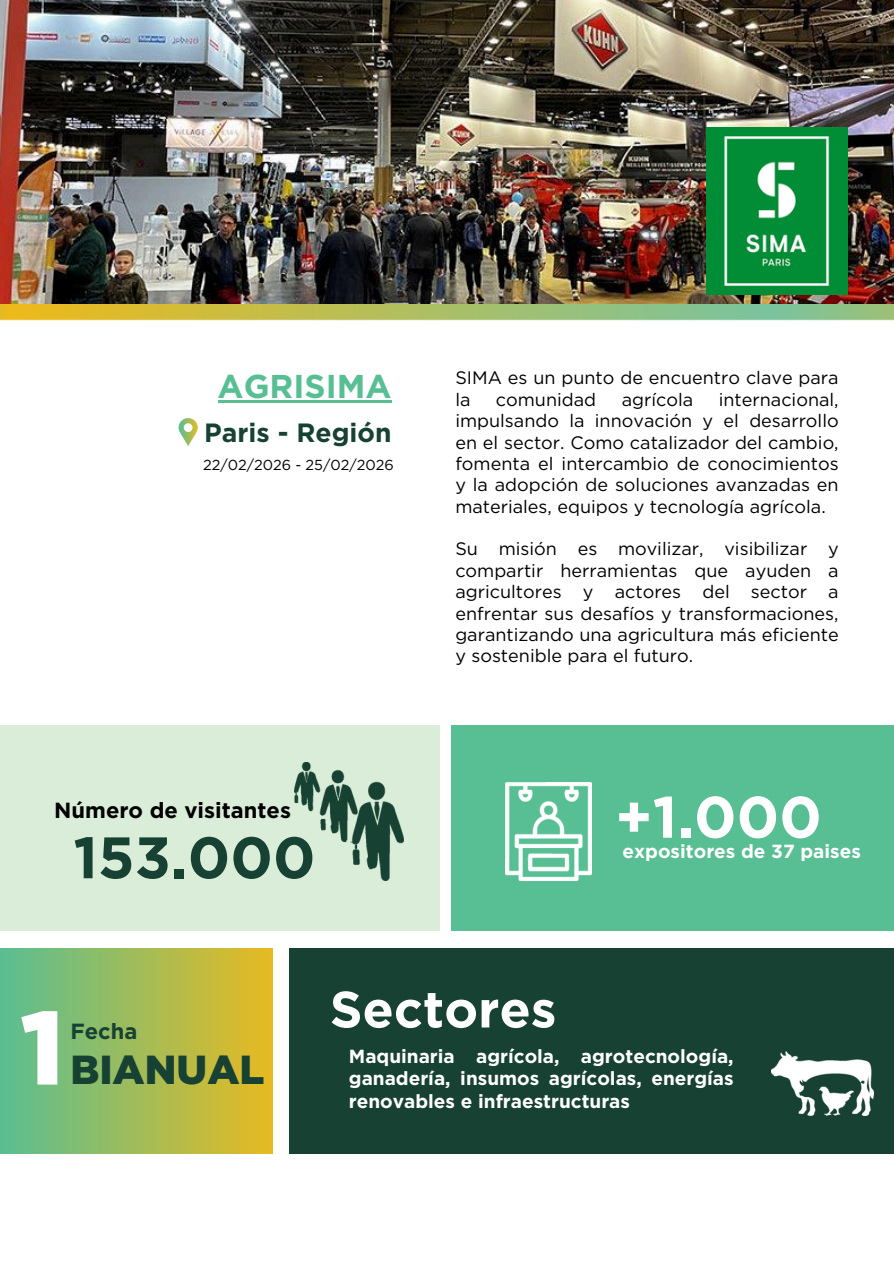
<style>
.page{position:relative;width:894px;height:1264px;background:#fff}
.page>*{position:absolute;margin:0;border:0;box-sizing:border-box;transform-origin:0 0}
.t1{font:900 104.1px "Gotham";color:#fff}
.t2{font:700 58.35px "Gotham";color:#174132}
.t3{font:700 58.35px "Gotham";color:#fff}
.t4{font:700 51px "Gotham";color:#fff}
.t5{font:900 40.5px "Gotham";color:#174132}
.t6{font:700 33px "Gotham";color:#57bf93}
.t7{font:700 26.4px "Gotham";color:#174132}
.t8{font:700 21.9px "Gotham";color:#000}
.t9{font:700 21.9px "Gotham";color:#174132}
.t10{font:700 18.9px/22.5px "Gotham";color:#fff;text-align:justify}
.t11{font:18px/21.3px "Gotham";color:#000;text-align:justify}
.t12{font:14.4px "Gotham";color:#000}
</style>
<div class="page">
<img style="left:0;top:304px;width:893px;height:16px">
<div style="left:451px;top:725px;width:442px;height:205px;background:#58be94"></div>
<div style="left:0;top:725px;width:440px;height:205px;background:#daedd9"></div>
<div style="left:289px;top:948px;width:604px;height:205px;background:#174132"></div>
<div style="left:0;top:948px;width:272px;height:205px;background:linear-gradient(to right,#5abe93,#e6ba23)"></div>
<img style="left:294px;top:762px;width:109px;height:118px">
<img style="left:505px;top:782px;width:86px;height:98px">
<img style="left:771px;top:1051px;width:102px;height:64px">
<svg style="left:178px;top:418px;width:20px;height:28px"></svg>
<img style="left:0;top:0;width:893px;height:304px">
<img style="left:706px;top:128px;width:141px;height:166px">
<hr style="left:217px;top:400px;width:174px;height:2px;background:#57bf93">
<p class="t6" style="left:217px;top:366px;width:175px">AGRISIMA</p>
<h1 class="t7" style="left:204px;top:417px;width:189px">Paris - Región</h1>
<p class="t12" style="left:203px;top:456px;width:192px">22/02/2026 - 25/02/2026</p>
<p class="t11" style="left:455px;top:367px;width:385px">SIMA es un punto de encuentro clave para la</p>
<p class="t11" style="left:496px;top:388px;width:102px">comunidad</p>
<p class="t11" style="left:621px;top:388px;width:73px">agrícola</p>
<p class="t11" style="left:455px;top:388px;width:385px;text-indent:263px">internacional, impulsando la innovación y el desarrollo en el sector. Como catalizador del cambio, fomenta el intercambio de conocimientos y la adopción de soluciones avanzadas en materiales, equipos y tecnología agrícola.</p>
<h4 class="t11" style="left:455px;top:538px;width:385px">Su misión es movilizar, visibilizar y compartir herramientas que ayuden a agricultores y actores del sector a enfrentar sus desafíos y transformaciones, garantizando una agricultura más eficiente y sostenible para el futuro.</h4>
<p class="t8" style="left:54px;top:796px;width:238px">Número de visitantes</p>
<p class="t3" style="left:615px;top:781px;width:208px">+1.000</p>
<p class="t2" style="left:73px;top:822px;width:244px">153.000</p>
<h5 class="t10" style="left:622px;top:839px;width:240px">expositores de 37 paises</h5>
<h1 class="t1" style="left:20px;top:984px;width:45px">1</h1>
<p class="t9" style="left:70px;top:1017px;width:68px">Fecha</p>
<h6 class="t5" style="left:70px;top:1045px;width:195px">BIANUAL</h6>
<p class="t4" style="left:330px;top:978px;width:228px">Sectores</p>
<p class="t10" style="left:349px;top:1044px;width:386px">Maquinaria agrícola, agrotecnología, ganadería, insumos agrícolas, energías renovables e infraestructuras</p>
</div>
